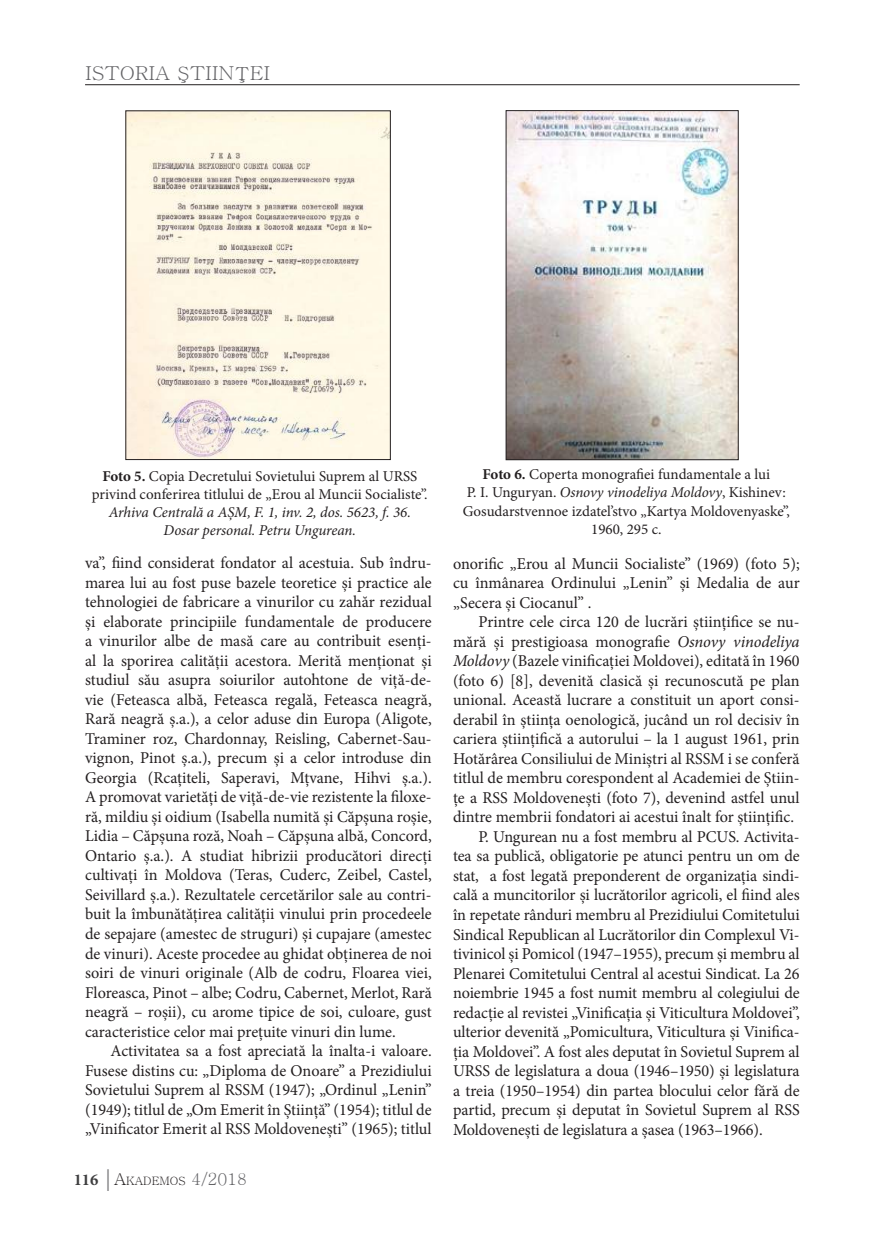
<style>
.page{position:relative;width:872px;height:1234px;background:#fff}
.page>*{position:absolute;margin:0;border:0;box-sizing:border-box;transform-origin:0 0}
.t1{font:19.2px "Batang";color:#636366;scale:1.06 1}
.t2{font:16.5px/19.5px "Minion Pro";letter-spacing:-.005em;color:#231f20;text-align:justify}
.t3{font:15px/18px "Minion Pro";color:#231f20;text-align:center}
.t4{font:italic 15px/18px "Minion Pro";letter-spacing:-.01em;color:#231f20;text-align:center}
.t5{font:11.55px "Batang";color:#231f20}
.s1{font-weight:700}
.s2{font-family:"Minion Pro";font-weight:700;font-size:16.5px;color:#3e3e3f}
.s3{font-family:"Garamond";font-size:24px;color:#636366}
.s4{font-size:16.5px}
.s5{font-size:16.5px;color:#636366}
.s6{font-style:italic}
</style>
<div class="page">
<hr style="left:85px;top:84px;width:714px;height:1px;background:#231f20">
<img style="left:128px;top:113px;width:260px;height:344px">
<img style="left:508px;top:112px;width:228px;height:346px">
<div style="left:506px;top:110px;width:232px;height:350px;border:1px solid #231f20"></div>
<p class="t1" style="left:85px;top:64px;width:176px">ISTORIA ŞTIINŢEI</p>
<p class="t3" style="left:92px;top:467px;width:337px"><span class="s1">Foto 5.</span> Copia Decretului Sovietului Suprem al URSS privind conferirea titlului de „Erou al Muncii Socialiste”.</p>
<p class="t4" style="left:109px;top:503px;width:304px">Arhiva Centrală a AȘM, F. 1, inv. 2, dos. 5623, f. 36.<br>Dosar personal. Petru Ungurean.</p>
<p class="t2" style="left:85px;top:553px;width:348px">va”, fiind considerat fondator al acestuia. Sub îndru&shy;marea lui au fost puse bazele teoretice și practice ale tehnologiei de fabricare a vinurilor cu zahăr rezidual și elaborate principiile fundamentale de producere a vinurilor albe de masă care au contribuit esenți&shy;al la sporirea calității acestora. Merită menționat și studiul său asupra soiurilor autohtone de viță-de&shy;vie (Feteasca albă, Feteasca regală, Feteasca neagră, Rară neagră ș.a.), a celor aduse din Europa (Aligote, Traminer roz, Chardonnay, Reisling, Cabernet-Sau&shy;vignon, Pinot ș.a.), precum și a celor introduse din Georgia (Rcațiteli, Saperavi, Mțvane, Hihvi ș.a.).<br>A promovat varietăți de viță-de-vie rezistente la filoxe&shy;ră, mildiu și oidium (Isabella numită și Căpșuna roșie, Lidia – Căpșuna roză, Noah – Căpșuna albă, Concord, Ontario ș.a.). A studiat hibrizii producători direcți cultivați în Moldova (Teras, Cuderc, Zeibel, Castel, Seivillard ș.a.). Rezultatele cercetărilor sale au contri&shy;buit la îmbunătățirea calității vinului prin procedeele de sepajare (amestec de struguri) și cupajare (amestec de vinuri). Aceste procedee au ghidat obținerea de noi soiri de vinuri originale (Alb de codru, Floarea viei, Floreasca, Pinot – albe; Codru, Cabernet, Merlot, Rară neagră – roșii), cu arome tipice de soi, culoare, gust caracteristice celor mai prețuite vinuri din lume.</p>
<p class="t2" style="left:85px;top:1040px;width:348px;text-indent:26px">Activitatea sa a fost apreciată la înalta-i valoare.<br>Fusese distins cu: „Diploma de Onoare” a Prezidiului Sovietului Suprem al RSSM (1947); „Ordinul „Lenin” (1949); titlul de „Om Emerit în Știință” (1954); titlul de „Vinificator Emerit al RSS Moldovenești” (1965); titlul</p>
<p class="t5" style="left:74px;top:1175px;width:175px"><span class="s2">116</span> <span class="s3">|</span><span class="s4">A</span>KADEMOS <span class="s5">4/2018</span></p>
<p class="t3" style="left:463px;top:465px;width:329px"><span class="s1">Foto 6.</span> Coperta monografiei fundamentale a lui<br>P. I. Unguryan. <span class="s6">Osnovy vinodeliya Moldovy</span>, Kishinev:<br>Gosudarstvennoe izdatel’stvo „Kartya Moldovenyaske”, 1960, 295 c.</p>
<p class="t2" style="left:453px;top:553px;width:348px">onorific „Erou al Muncii Socialiste” (1969) (foto 5); cu înmânarea Ordinului „Lenin” și Medalia de aur „Secera și Ciocanul” .</p>
<p class="t2" style="left:478px;top:612px;width:323px">Printre cele circa 120 de lucrări științifice se nu-</p>
<p class="t2" style="left:453px;top:631px;width:348px">mără și prestigioasa monografie <span class="s6">Osnovy vinodeliya</span></p>
<p class="t2" style="left:453px;top:651px;width:348px"><span class="s6">Moldovy</span> (Bazele vinificației Moldovei), editată în 1960</p>
<p class="t2" style="left:453px;top:670px;width:348px">(foto 6) [8], devenită clasică și recunoscută pe plan</p>
<p class="t2" style="left:453px;top:690px;width:348px">unional. Această lucrare a constituit un aport consi-</p>
<p class="t2" style="left:453px;top:709px;width:348px">derabil în știința oenologică, jucând un rol decisiv în</p>
<p class="t2" style="left:453px;top:729px;width:348px">cariera științifică a autorului – la 1 august 1961, prin</p>
<p class="t2" style="left:453px;top:748px;width:348px">Hotărârea Consiliului de Miniștri al RSSM i se conferă</p>
<p class="t2" style="left:453px;top:768px;width:348px">titlul de membru corespondent al Academiei de Știin-</p>
<p class="t2" style="left:453px;top:787px;width:348px">țe a RSS Moldovenești (foto 7), devenind astfel unul</p>
<p class="t2" style="left:453px;top:807px;width:342px">dintre membrii fondatori ai acestui înalt for științific.</p>
<p class="t2" style="left:478px;top:826px;width:323px">P. Ungurean nu a fost membru al PCUS. Activita-</p>
<p class="t2" style="left:453px;top:846px;width:348px">tea sa publică, obligatorie pe atunci pentru un om de</p>
<p class="t2" style="left:453px;top:865px;width:348px">stat, a fost legată preponderent de organizația sindi-</p>
<p class="t2" style="left:453px;top:885px;width:348px">cală a muncitorilor și lucrătorilor agricoli, el fiind ales</p>
<p class="t2" style="left:453px;top:904px;width:348px">în repetate rânduri membru al Prezidiului Comitetului</p>
<p class="t2" style="left:453px;top:924px;width:348px">Sindical Republican al Lucrătorilor din Complexul Vi-</p>
<p class="t2" style="left:453px;top:943px;width:348px">tivinicol și Pomicol (1947–1955), precum și membru al</p>
<p class="t2" style="left:453px;top:963px;width:348px">Plenarei Comitetului Central al acestui Sindicat. La 26</p>
<p class="t2" style="left:453px;top:982px;width:348px">noiembrie 1945 a fost numit membru al colegiului de</p>
<p class="t2" style="left:453px;top:1002px;width:348px">redacție al revistei „Vinificația și Viticultura Moldovei”,</p>
<p class="t2" style="left:453px;top:1021px;width:348px">ulterior devenită „Pomicultura, Viticultura și Vinifica-</p>
<p class="t2" style="left:453px;top:1041px;width:348px">ția Moldovei”. A fost ales deputat în Sovietul Suprem al</p>
<p class="t2" style="left:453px;top:1060px;width:348px">URSS de legislatura a doua (1946–1950) și legislatura</p>
<p class="t2" style="left:453px;top:1080px;width:348px">a treia (1950–1954) din partea blocului celor fără de</p>
<p class="t2" style="left:453px;top:1099px;width:348px">partid, precum și deputat în Sovietul Suprem al RSS</p>
<p class="t2" style="left:453px;top:1119px;width:311px">Moldovenești de legislatura a șasea (1963–1966).</p>
</div>
